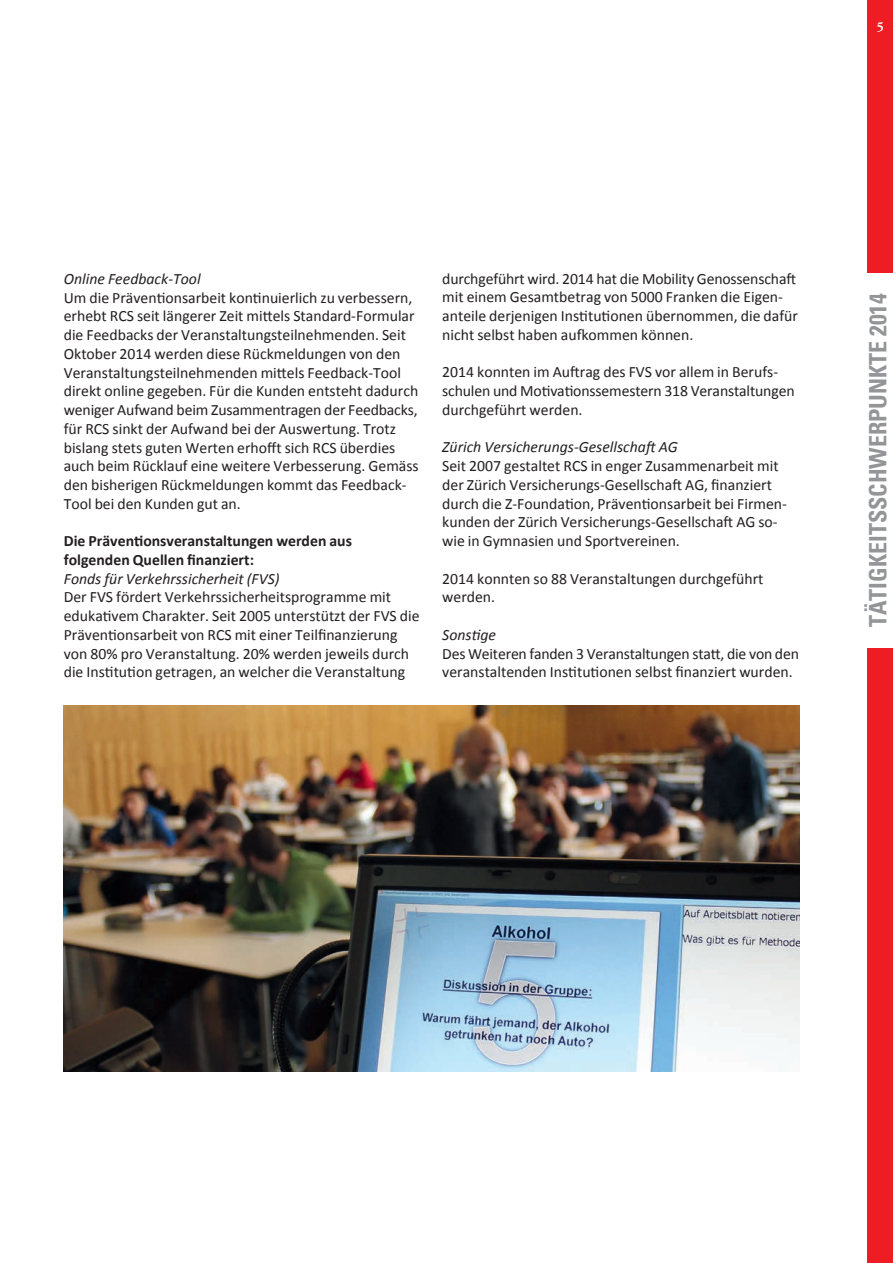
<style>
.page{position:relative;width:893px;height:1263px;background:#fff}
.page>*{position:absolute;margin:0;border:0;box-sizing:border-box;transform-origin:0 0}
.t1{font:700 condensed 24px "Univers";color:#939598}
.t2{font:15.75px/18.8px "Calibri";color:#231f20}
.t3{font:italic 15.75px "Calibri";color:#231f20}
.t4{font:700 15.75px/18.8px "Calibri";color:#231f20}
.t5{font:700 13.5px "Adobe Garamond";color:#fff}
</style>
<div class="page">
<div style="left:867px;top:0;width:26px;height:272px;background:#ee1d23"></div>
<div style="left:867px;top:649px;width:26px;height:614px;background:#ee1d23"></div>
<img style="left:64px;top:705px;width:735px;height:366px">
<p class="t5" style="left:877px;top:19px;width:9px">5</p>
<p class="t3" style="left:64px;top:269px;width:138px">Online Feedback-Tool</p>
<p class="t2" style="left:64px;top:287px;width:357px">Um die Präventionsarbeit kontinuierlich zu verbessern, erhebt RCS seit längerer Zeit mittels Standard-Formular die Feedbacks der Veranstaltungsteilnehmenden. Seit Oktober 2014 werden diese Rückmeldungen von den Veranstaltungsteilnehmenden mittels Feedback-Tool direkt online gegeben. Für die Kunden entsteht dadurch weniger Aufwand beim Zusammentragen der Feedbacks, für RCS sinkt der Aufwand bei der Auswertung. Trotz bislang stets guten Werten erhofft sich RCS überdies auch beim Rücklauf eine weitere Verbesserung. Gemäss den bisherigen Rückmeldungen kommt das Feedback-Tool bei den Kunden gut an.</p>
<p class="t4" style="left:64px;top:531px;width:290px">Die Präventionsveranstaltungen werden aus folgenden Quellen finanziert:</p>
<p class="t3" style="left:64px;top:569px;width:217px">Fonds für Verkehrssicherheit (FVS)</p>
<p class="t2" style="left:64px;top:587px;width:357px">Der FVS fördert Verkehrssicherheitsprogramme mit edukativem Charakter. Seit 2005 unterstützt der FVS die Präventionsarbeit von RCS mit einer Teilfinanzierung von 80% pro Veranstaltung. 20% werden jeweils durch die Institution getragen, an welcher die Veranstaltung</p>
<p class="t2" style="left:442px;top:268px;width:357px">durchgeführt wird. 2014 hat die Mobility Genossenschaft mit einem Gesamtbetrag von 5000 Franken die Eigen&shy;anteile derjenigen Institutionen übernommen, die dafür nicht selbst haben aufkommen können.</p>
<p class="t2" style="left:442px;top:362px;width:354px">2014 konnten im Auftrag des FVS vor allem in Berufs&shy;schulen und Motivationssemestern 318 Veranstaltungen durchgeführt werden.</p>
<p class="t3" style="left:442px;top:437px;width:237px">Zürich Versicherungs-Gesellschaft AG</p>
<p class="t2" style="left:442px;top:456px;width:346px">Seit 2007 gestaltet RCS in enger Zusammenarbeit mit der Zürich Versicherungs-Gesellschaft AG, finanziert durch die Z-Foundation, Präventionsarbeit bei Firmen&shy;kunden der Zürich Versicherungs-Gesellschaft AG so&shy;wie in Gymnasien und Sportvereinen.</p>
<p class="t2" style="left:442px;top:568px;width:323px">2014 konnten so 88 Veranstaltungen durchgeführt werden.</p>
<p class="t3" style="left:442px;top:625px;width:55px">Sonstige</p>
<p class="t2" style="left:442px;top:643px;width:358px">Des Weiteren fanden 3 Veranstaltungen statt, die von den veranstaltenden Institutionen selbst finanziert wurden.</p>
<h1 class="t1" style="left:863px;top:627px;width:335px;rotate:-90deg">tätigkeitsschwerpunkte 2014</h1>
</div>
